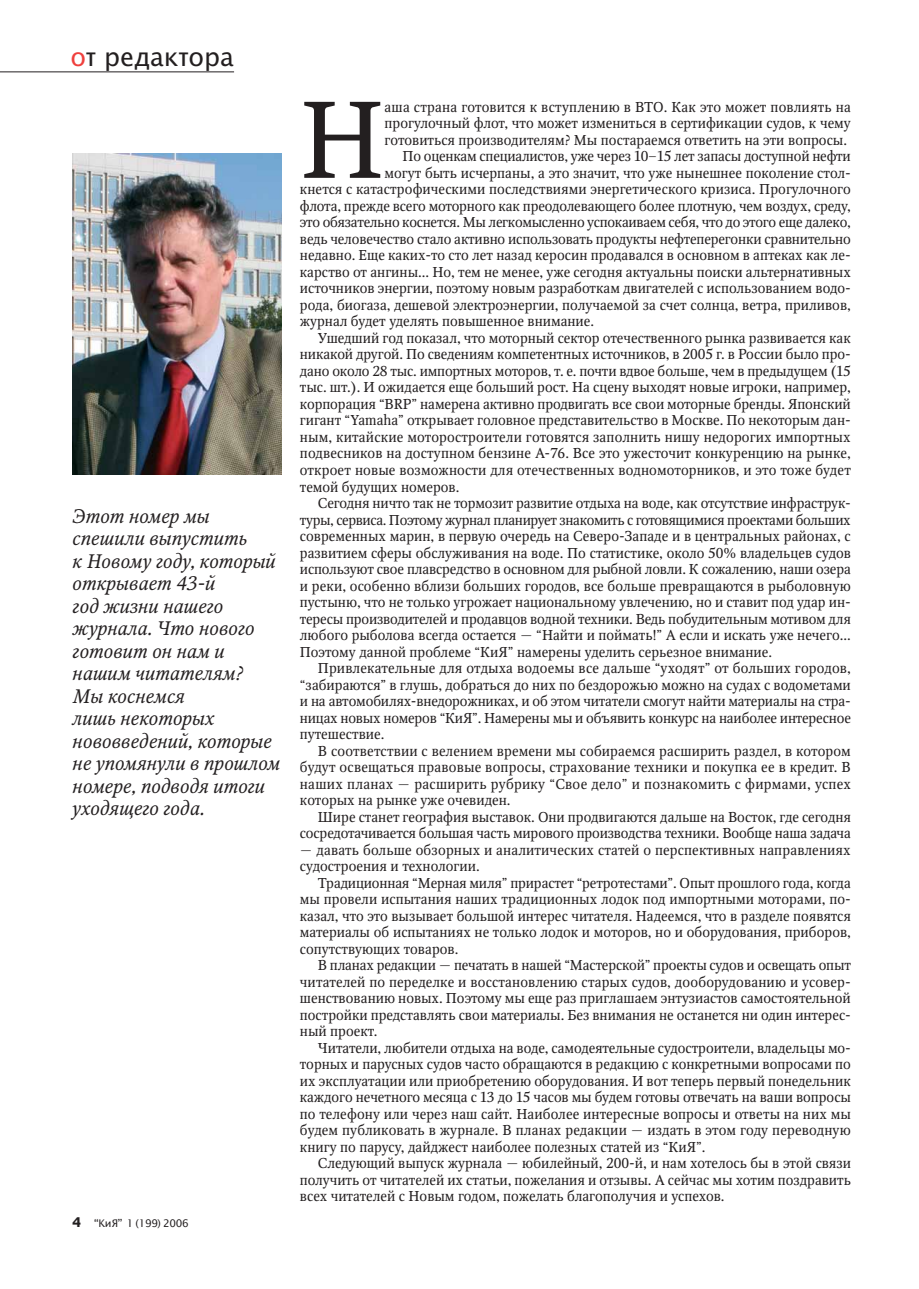
<style>
.page{position:relative;width:919px;height:1289px;background:#fff}
.page>*{position:absolute;margin:0;border:0;box-sizing:border-box;transform-origin:0 0}
.t1{font:108.6px "Octava C";color:#231f20}
.t2{font:25.5px "Office Type Sans";color:#231f20}
.t3{font:italic 19.5px/22.5px "Octava C";color:#231f20}
.t4{font:14.25px/16.5px "Octava C";color:#231f20;text-align:justify}
.t5{font:14.25px "Octava C";letter-spacing:-.02em;color:#231f20}
.t6{font:14.25px "Octava C";letter-spacing:-.025em;color:#231f20}
.t7{font:14.25px "Octava C";letter-spacing:.02em;color:#231f20}
.t8{font:10.5px "Office Type Sans";letter-spacing:-.03em;color:#231f20}
.s1{color:#ef403d}
.s2{font-weight:700;font-size:13.5px}
</style>
<div class="page">
<img style="left:72px;top:153px;width:210px;height:322px">
<hr style="left:0;top:72px;width:234px;height:1px;background:#231f20">
<h2 class="t2" style="left:71px;top:47px;width:165px"><span class="s1">о</span>т редактора</h2>
<p class="t3" style="left:72px;top:506px;width:209px">Этот номер мы спешили выпустить<br>к Новому году, который открывает 43-й<br>год жизни нашего журнала. Что нового готовит он нам и нашим читателям?<br>Мы коснемся<br>лишь некоторых нововведений, которые не упомянули в прошлом номере, подводя итоги уходящего года.</p>
<p class="t8" style="left:72px;top:1219px;width:118px"><span class="s2">4</span> “КиЯ” 1 (199) 2006</p>
<h1 class="t1" style="left:300px;top:100px;width:86px">Н</h1>
<p class="t4" style="left:384px;top:100px;width:467px">аша страна готовится к вступлению в ВТО. Как это может повлиять на</p>
<p class="t4" style="left:384px;top:117px;width:467px">прогулочный флот, что может измениться в сертификации судов, к чему</p>
<p class="t4" style="left:384px;top:133px;width:464px">готовиться производителям? Мы постараемся ответить на эти вопросы.</p>
<p class="t4" style="left:402px;top:150px;width:450px">По оценкам специалистов, уже через 10–15 лет запасы доступной неф ти</p>
<p class="t4" style="left:384px;top:166px;width:467px">могут быть исчерпаны, а это значит, что уже нынешнее поколение стол-</p>
<p class="t4" style="left:300px;top:183px;width:552px">кнется с катастрофическими последствиями энергетического кризиса. Прогулочного</p>
<p class="t4" style="left:300px;top:199px;width:552px">флота, прежде всего моторного как преодолевающего более плотную, чем воздух, среду,</p>
<p class="t5" style="left:300px;top:217px;width:552px">это обязательно коснется. Мы легкомысленно успокаиваем себя, что до этого еще далеко,</p>
<p class="t4" style="left:300px;top:232px;width:552px">ведь человечество стало активно использовать продукты нефтеперегонки сравнительно</p>
<p class="t4" style="left:300px;top:249px;width:552px">недавно. Еще каких-то сто лет назад керосин продавался в основном в аптеках как ле-</p>
<p class="t4" style="left:300px;top:265px;width:552px">карство от ангины... Но, тем не менее, уже сегодня актуальны поиски альтернативных</p>
<p class="t4" style="left:300px;top:282px;width:552px">источников энергии, поэтому новым разработкам двигателей с использованием водо-</p>
<p class="t4" style="left:300px;top:298px;width:552px">рода, биогаза, дешевой электроэнергии, получаемой за счет солнца, ветра, приливов,</p>
<p class="t4" style="left:300px;top:315px;width:296px">журнал будет уделять повышенное внимание.</p>
<p class="t4" style="left:318px;top:331px;width:534px">Ушедший год показал, что моторный сектор отечественного рынка развивается как</p>
<p class="t4" style="left:300px;top:348px;width:552px">никакой другой. По сведениям компетентных источников, в 2005 г. в России было про-</p>
<p class="t4" style="left:300px;top:364px;width:552px">дано около 28 тыс. импортных моторов, т. е. почти вдвое больше, чем в предыдущем (15</p>
<p class="t4" style="left:300px;top:381px;width:552px">тыс. шт.). И ожидается еще больший рост. На сцену выходят новые игроки, например,</p>
<p class="t4" style="left:300px;top:397px;width:552px">корпорация “BRP” намерена активно продвигать все свои моторные бренды. Япон ский</p>
<p class="t4" style="left:300px;top:414px;width:552px">гигант “Yamaha” открывает головное представительство в Москве. По некоторым дан-</p>
<p class="t4" style="left:300px;top:430px;width:552px">ным, китайские моторостроители готовятся заполнить нишу недорогих импортных</p>
<p class="t4" style="left:300px;top:447px;width:552px">подвесников на доступном бензине А-76. Все это ужесточит конкуренцию на рынке,</p>
<p class="t4" style="left:300px;top:463px;width:552px">откроет новые возможности для отечественных водномоторников, и это тоже будет</p>
<p class="t4" style="left:300px;top:480px;width:161px">темой будущих номеров.</p>
<p class="t4" style="left:318px;top:496px;width:534px">Сегодня ничто так не тормозит развитие отдыха на воде, как отсутствие инфраструк-</p>
<p class="t6" style="left:300px;top:514px;width:552px">туры, сервиса. Поэтому журнал планирует знакомить с готовящимися проектами больших</p>
<p class="t4" style="left:300px;top:529px;width:552px">современных марин, в первую очередь на Северо-Западе и в центральных районах, с</p>
<p class="t4" style="left:300px;top:546px;width:552px">развитием сферы обслуживания на воде. По статистике, около 50% владельцев судов</p>
<p class="t4" style="left:300px;top:562px;width:552px">используют свое плавсредство в основном для рыбной ловли. К сожалению, наши озера</p>
<p class="t4" style="left:300px;top:579px;width:552px">и реки, особенно вблизи больших городов, все больше превращаются в рыболовную</p>
<p class="t4" style="left:300px;top:595px;width:552px">пустыню, что не только угрожает национальному увлечению, но и ставит под удар ин-</p>
<p class="t4" style="left:300px;top:612px;width:552px">тересы производителей и продавцов водной техники. Ведь побудительным мотивом для</p>
<p class="t4" style="left:300px;top:628px;width:552px">любого рыболова всегда остается — “Найти и поймать!” А если и искать уже нечего...</p>
<p class="t4" style="left:300px;top:645px;width:473px">Поэтому данной проблеме “КиЯ” намерены уделить серьезное внимание.</p>
<p class="t4" style="left:318px;top:661px;width:534px">Привлекательные для отдыха водоемы все дальше “уходят” от больших городов,</p>
<p class="t4" style="left:300px;top:678px;width:552px">“забираются” в глушь, добраться до них по бездорожью можно на судах с водометами</p>
<p class="t4" style="left:300px;top:694px;width:552px">и на автомобилях-внедорожниках, и об этом читатели смогут найти материалы на стра-</p>
<p class="t4" style="left:300px;top:711px;width:552px">ницах новых номеров “КиЯ”. Намерены мы и объявить конкурс на наиболее интересное</p>
<p class="t4" style="left:300px;top:727px;width:86px">путешествие.</p>
<p class="t4" style="left:318px;top:744px;width:534px">В соответствии с велением времени мы собираемся расширить раздел, в котором</p>
<p class="t4" style="left:300px;top:760px;width:552px">будут освещаться правовые вопросы, страхование техники и покупка ее в кредит. В</p>
<p class="t7" style="left:300px;top:778px;width:552px">наших планах — расширить рубрику “Свое дело” и познакомить с фирмами, успех</p>
<p class="t4" style="left:300px;top:793px;width:212px">которых на рынке уже очевиден.</p>
<p class="t4" style="left:318px;top:810px;width:534px">Шире станет география выставок. Они продвигаются дальше на Восток, где сегодня</p>
<p class="t4" style="left:300px;top:826px;width:552px">сосредотачивается большая часть мирового производства техники. Вообще наша задача</p>
<p class="t4" style="left:300px;top:843px;width:552px">— давать больше обзорных и аналитических статей о перспективных направлениях судостроения и технологии.</p>
<p class="t4" style="left:300px;top:876px;width:552px;text-indent:18px">Традиционная “Мерная миля” прирастет “ретротестами”. Опыт прошлого года, когда мы провели испытания наших традиционных лодок под импортными моторами, по&shy;казал, что это вызывает большой интерес читателя. Надеемся, что в разделе появятся материалы об испытаниях не только лодок и моторов, но и оборудования, приборов, сопутствующих товаров.</p>
<p class="t4" style="left:300px;top:958px;width:552px;text-indent:18px">В планах редакции — печатать в нашей “Мастерской” проекты судов и освещать опыт читателей по переделке и восстановлению старых судов, дооборудованию и усовер&shy;шенствованию новых. Поэтому мы еще раз приглашаем энтузиастов самостоятельной постройки представлять свои материалы. Без внимания не останется ни один интерес&shy;ный проект.</p>
<p class="t4" style="left:300px;top:1041px;width:552px;text-indent:18px">Читатели, любители отдыха на воде, самодеятельные судостроители, владельцы мо&shy;торных и парусных судов часто обращаются в редакцию с конкретными вопросами по их эксплуатации или приобретению оборудования. И вот теперь первый понедельник каждого нечетного месяца с 13 до 15 часов мы будем готовы отвечать на ваши вопросы по телефону или через наш сайт. Наиболее интересные вопросы и ответы на них мы будем публиковать в журнале. В планах редакции — издать в этом году переводную книгу по парусу, дайджест наиболее полезных статей из “КиЯ”.</p>
<p class="t4" style="left:300px;top:1156px;width:552px;text-indent:18px">Следующий выпуск журнала — юбилейный, 200-й, и нам хотелось бы в этой связи получить от читателей их статьи, пожелания и отзывы. А сейчас мы хотим поздравить всех читателей с Новым годом, пожелать благополучия и успехов.</p>
</div>
